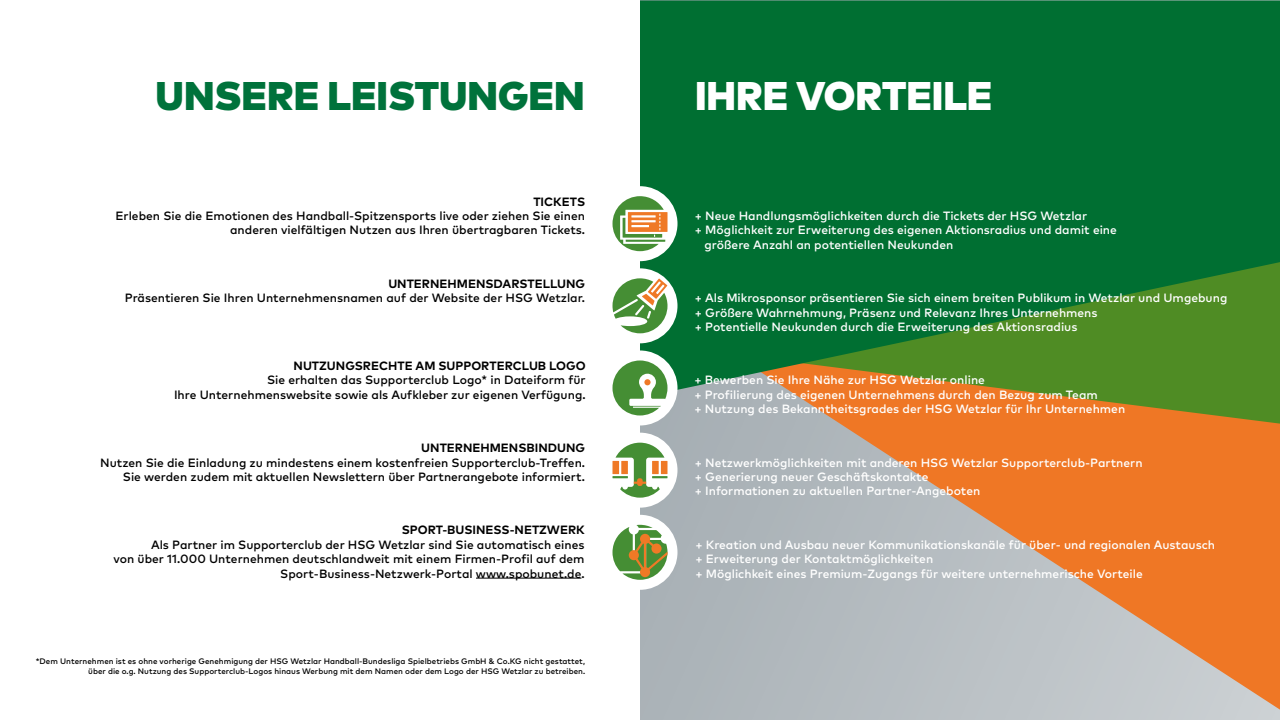
<style>
.page{position:relative;width:1280px;height:720px;background:#fff}
.page>*{position:absolute;margin:0;border:0;box-sizing:border-box;transform-origin:0 0}
.t1{font:900 40px "Mark Pro";color:#00723b}
.t2{font:900 40px "Mark Pro";color:#fff}
.t3{font:500 12px/14.4px "Mark Pro";color:#fff}
.t4{font:500 12px/14.4px "Mark Pro";color:#000;text-align:right}
.t5{font:700 12px "Mark Pro";color:#000}
.t6{font:500 8px/9.6px "Mark Pro";color:#000;text-align:right}
</style>
<div class="page">
<svg style="left:640px;top:424px;width:640px;height:286px;background:#c8a389"></svg>
<svg style="left:654px;top:398px;width:626px;height:26px;background:#c38848"></svg>
<svg style="left:640px;top:1px;width:640px;height:397px;background:#127330"></svg>
<div style="left:602px;top:515px;width:76px;height:75px;background:#fff;border-radius:50%"></div>
<svg style="left:612px;top:525px;width:56px;height:55px"></svg>
<div style="left:602px;top:433px;width:76px;height:75px;background:#fff;border-radius:50%"></div>
<div style="left:612px;top:461px;width:7px;height:13px;background:#f6bb91"></div>
<svg style="left:613px;top:443px;width:55px;height:55px"></svg>
<div style="left:602px;top:351px;width:76px;height:75px;background:#fff;border-radius:50%"></div>
<svg style="left:613px;top:361px;width:55px;height:55px"></svg>
<div style="left:644px;top:379px;width:7px;height:6px;background:#ef7926;border-radius:50%"></div>
<div style="left:602px;top:268px;width:76px;height:75px;background:#fff;border-radius:50%"></div>
<svg style="left:612px;top:278px;width:56px;height:55px"></svg>
<div style="left:603px;top:186px;width:75px;height:75px;background:#fff;border-radius:50%"></div>
<svg style="left:613px;top:196px;width:55px;height:55px"></svg>
<hr style="left:476px;top:578px;width:105px;height:1px;background:#000">
<h1 class="t1" style="left:156px;top:64px;width:430px">UNSERE LEISTUNGEN</h1>
<h1 class="t2" style="left:695px;top:64px;width:299px">IHRE VORTEILE</h1>
<p class="t5" style="left:533px;top:192px;width:53px">TICKETS</p>
<p class="t4" style="left:115px;top:208px;width:471px">Erleben Sie die Emotionen des Handball-Spitzensports live oder ziehen Sie einen anderen vielfältigen Nutzen aus Ihren übertragbaren Tickets.</p>
<p class="t5" style="left:388px;top:274px;width:198px">UNTERNEHMENSDARSTELLUNG</p>
<p class="t4" style="left:125px;top:290px;width:462px">Präsentieren Sie Ihren Unternehmensnamen auf der Website der HSG Wetzlar.</p>
<p class="t5" style="left:294px;top:357px;width:294px">NUTZUNGSRECHTE AM SUPPORTERCLUB LOGO</p>
<p class="t4" style="left:174px;top:372px;width:413px">Sie erhalten das Supporterclub Logo* in Dateiform für<br>Ihre Unternehmenswebsite sowie als Aufkleber zur eigenen Verfügung.</p>
<p class="t5" style="left:421px;top:439px;width:165px">UNTERNEHMENSBINDUNG</p>
<p class="t4" style="left:100px;top:454px;width:486px">Nutzen Sie die Einladung zu mindestens einem kostenfreien Supporterclub-Treffen.<br>Sie werden zudem mit aktuellen Newslettern über Partnerangebote informiert.</p>
<p class="t5" style="left:402px;top:521px;width:184px">SPORT-BUSINESS-NETZWERK</p>
<p class="t4" style="left:114px;top:536px;width:473px">Als Partner im Supporterclub der HSG Wetzlar sind Sie automatisch eines<br>von über 11.000 Unternehmen deutschlandweit mit einem Firmen-Profil auf dem<br>Sport-Business-Netzwerk-Portal www.spobunet.de.</p>
<p class="t6" style="left:36px;top:656px;width:551px">*Dem Unternehmen ist es ohne vorherige Genehmigung der HSG Wetzlar Handball-Bundesliga Spielbetriebs GmbH &amp; Co.KG nicht gestattet, über die o.g. Nutzung des Supporterclub-Logos hinaus Werbung mit dem Namen oder dem Logo der HSG Wetzlar zu betreiben.</p>
<p class="t3" style="left:695px;top:208px;width:394px">+ Neue Handlungsmöglichkeiten durch die Tickets der HSG Wetzlar</p>
<p class="t3" style="left:695px;top:222px;width:424px">+ Möglichkeit zur Erweiterung des eigenen Aktionsradius und damit eine</p>
<p class="t3" style="left:705px;top:236px;width:250px">größere Anzahl an potentiellen Neukunden</p>
<p class="t3" style="left:695px;top:290px;width:534px">+ Als Mikrosponsor präsentieren Sie sich einem breiten Publikum in Wetzlar und Umgebung + Größere Wahrnehmung, Präsenz und Relevanz Ihres Unternehmens<br>+ Potentielle Neukunden durch die Erweiterung des Aktionsradius</p>
<p class="t3" style="left:694px;top:372px;width:432px">+ Bewerben Sie Ihre Nähe zur HSG Wetzlar online<br>+ Profilierung des eigenen Unternehmens durch den Bezug zum Team<br>+ Nutzung des Bekanntheitsgrades der HSG Wetzlar für Ihr Unternehmen</p>
<p class="t3" style="left:695px;top:454px;width:449px">+ Netzwerkmöglichkeiten mit anderen HSG Wetzlar Supporterclub-Partnern + Generierung neuer Geschäftskontakte<br>+ Informationen zu aktuellen Partner-Angeboten</p>
<p class="t3" style="left:695px;top:536px;width:521px">+ Kreation und Ausbau neuer Kommunikationskanäle für über- und regionalen Austausch + Erweiterung der Kontaktmöglichkeiten<br>+ Möglichkeit eines Premium-Zugangs für weitere unternehmerische Vorteile</p>
</div>
